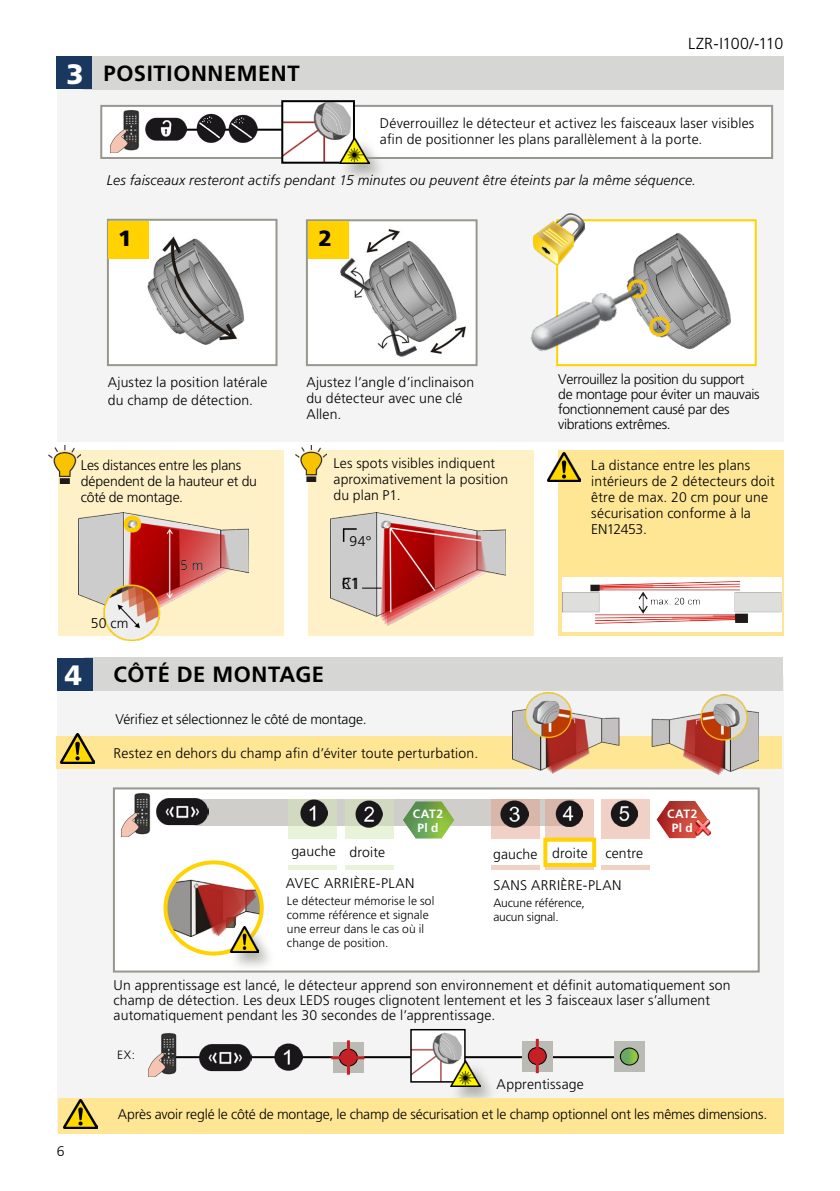
<style>
.page{position:relative;width:840px;height:1191px;background:#fff}
.page>*{position:absolute;margin:0;border:0;box-sizing:border-box;transform-origin:0 0}
.t1{font:900 28px "Frutiger LT Std";color:#fff}
.t2{font:700 22px "Frutiger LT Std";letter-spacing:.025em;color:#000}
.t3{font:900 22px "Frutiger LT Std";color:#000}
.t4{font:300 16px "Frutiger LT Std";letter-spacing:-.03em;color:#000}
.t5{font:300 14px/16px "Frutiger LT Std";letter-spacing:.01em;color:#000}
.t6{font:300 14px "Frutiger LT Std";letter-spacing:-.01em;color:#000}
.t7{font:300 14px/15px "Frutiger LT Std";letter-spacing:-.025em;color:#000}
.t8{font:italic 300 14px "Frutiger LT Std";letter-spacing:.01em;color:#000}
.t9{font:300 14px/16px "Frutiger LT Std";letter-spacing:-.015em;color:#000}
.t10{font:300 12px/14px "Frutiger LT Std";letter-spacing:.005em;color:#000}
.t11{font:700 12px/14px "Frutiger LT Std";letter-spacing:.03em;color:#fff;text-align:center}
</style>
<div class="page">
<div style="left:57px;top:676px;width:726px;height:458px;background:#f3f4f3"></div>
<div style="left:57px;top:70px;width:725px;height:372px;background:#f3f4f3"></div>
<div style="left:100px;top:105px;width:672px;height:54px;background:#fff;border:2px solid #969890"></div>
<div style="left:113px;top:787px;width:646px;height:185px;background:#fff;border:2px solid #969890"></div>
<div style="left:57px;top:737px;width:724px;height:32px;background:#ffe694"></div>
<hr style="left:162px;top:1056px;width:467px;height:2px;background:#000">
<img style="left:413px;top:1032px;width:49px;height:47px">
<div style="left:410px;top:1029px;width:55px;height:53px;border:2px solid #000"></div>
<div style="left:448px;top:1059px;width:49px;height:47px;background:#969890;opacity:.75"></div>
<img style="left:450px;top:1060px;width:30px;height:26px">
<div style="left:558px;top:450px;width:225px;height:186px;background:#ffe694"></div>
<div style="left:58px;top:450px;width:225px;height:186px;background:#fff1c7"></div>
<div style="left:308px;top:450px;width:225px;height:185px;background:#fff1c7"></div>
<img style="left:330px;top:512px;width:175px;height:113px">
<img style="left:562px;top:577px;width:219px;height:53px">
<div style="left:636px;top:785px;width:88px;height:54px;background:#c4c6c1;opacity:.75"></div>
<div style="left:83px;top:56px;width:699px;height:33px;background:#d6d7d4"></div>
<div style="left:57px;top:56px;width:35px;height:33px;background:#1a3760"></div>
<hr style="left:149px;top:129px;width:157px;height:2px;background:#000">
<div style="left:108px;top:220px;width:168px;height:145px;background:#fff"></div>
<img style="left:147px;top:235px;width:97px;height:110px">
<div style="left:107px;top:219px;width:170px;height:147px;border:2px solid #969890"></div>
<div style="left:307px;top:220px;width:169px;height:145px;background:#fff"></div>
<img style="left:340px;top:229px;width:126px;height:128px">
<div style="left:306px;top:219px;width:171px;height:147px;border:2px solid #969890"></div>
<div style="left:557px;top:220px;width:198px;height:145px;background:#fff"></div>
<img style="left:635px;top:232px;width:96px;height:118px">
<div style="left:556px;top:219px;width:200px;height:147px;border:2px solid #ffd200"></div>
<div style="left:108px;top:221px;width:40px;height:38px;background:#ffd200"></div>
<div style="left:308px;top:221px;width:40px;height:38px;background:#ffd200"></div>
<img style="left:111px;top:109px;width:29px;height:44px">
<img style="left:145px;top:118px;width:42px;height:22px">
<img style="left:196px;top:114px;width:29px;height:28px">
<img style="left:228px;top:114px;width:29px;height:29px">
<img style="left:530px;top:262px;width:110px;height:105px">
<div style="left:196px;top:799px;width:377px;height:26px;background:#cfceca"></div>
<svg style="left:288px;top:799px;width:49px;height:71px"></svg>
<svg style="left:345px;top:799px;width:48px;height:71px"></svg>
<svg style="left:491px;top:799px;width:48px;height:71px"></svg>
<svg style="left:545px;top:799px;width:48px;height:71px"></svg>
<div style="left:601px;top:799px;width:48px;height:71px;background:#f1d0c5"></div>
<img style="left:162px;top:798px;width:46px;height:27px">
<img style="left:300px;top:799px;width:27px;height:27px">
<img style="left:355px;top:800px;width:27px;height:27px">
<img style="left:500px;top:800px;width:27px;height:27px">
<img style="left:555px;top:800px;width:27px;height:27px">
<img style="left:610px;top:800px;width:27px;height:27px">
<img style="left:121px;top:793px;width:41px;height:43px">
<div style="left:84px;top:658px;width:698px;height:33px;background:#d6d7d4"></div>
<div style="left:57px;top:658px;width:35px;height:33px;background:#1a3760"></div>
<div style="left:288px;top:839px;width:49px;height:26px;background:#fff"></div>
<div style="left:345px;top:839px;width:48px;height:26px;background:#fff"></div>
<div style="left:491px;top:839px;width:48px;height:26px;background:#fff"></div>
<div style="left:543px;top:837px;width:52px;height:30px;background:#fff;border:4px solid #ffd200"></div>
<div style="left:601px;top:839px;width:48px;height:26px;background:#fff"></div>
<svg style="left:165px;top:862px;width:96px;height:91px"></svg>
<img style="left:165px;top:876px;width:96px;height:61px">
<div style="left:163px;top:860px;width:100px;height:95px;border:4px solid #ffd200;border-radius:50%"></div>
<div style="left:227px;top:925px;width:49px;height:46px;background:#969890;opacity:.75"></div>
<img style="left:230px;top:927px;width:29px;height:25px">
<img style="left:533px;top:213px;width:51px;height:51px">
<div style="left:614px;top:1041px;width:30px;height:30px;background:#bbbbb5"></div>
<svg style="left:620px;top:1048px;width:18px;height:17px"></svg>
<div style="left:619px;top:1047px;width:19px;height:18px;border:1px solid #000;border-radius:50%"></div>
<div style="left:522px;top:1040px;width:31px;height:31px;background:#bbbbb5"></div>
<div style="left:528px;top:1047px;width:18px;height:17px;background:#c62027;border-radius:50%"></div>
<div style="left:527px;top:1047px;width:19px;height:18px;border:1px solid #000;border-radius:50%"></div>
<hr style="left:535px;top:1038px;width:3px;height:35px;background:#c62027">
<img style="left:148px;top:1033px;width:41px;height:43px">
<img style="left:198px;top:1044px;width:53px;height:27px">
<img style="left:275px;top:1043px;width:27px;height:27px">
<div style="left:333px;top:1042px;width:31px;height:30px;background:#bbbbb5"></div>
<svg style="left:339px;top:1049px;width:18px;height:17px"></svg>
<div style="left:339px;top:1048px;width:19px;height:18px;border:1px solid #000;border-radius:50%"></div>
<hr style="left:347px;top:1040px;width:3px;height:34px;background:#c62027">
<hr style="left:331px;top:1056px;width:33px;height:3px;background:#c62027">
<div style="left:382px;top:785px;width:88px;height:54px;background:#c4c6c1;opacity:.75"></div>
<img style="left:694px;top:820px;width:16px;height:15px">
<img style="left:48px;top:445px;width:33px;height:38px">
<img style="left:295px;top:445px;width:32px;height:36px">
<img style="left:547px;top:452px;width:33px;height:29px">
<img style="left:61px;top:734px;width:33px;height:29px">
<img style="left:284px;top:103px;width:68px;height:58px">
<div style="left:281px;top:100px;width:74px;height:64px;border:2px solid #000"></div>
<div style="left:338px;top:136px;width:49px;height:47px;background:#969890;opacity:.75"></div>
<img style="left:339px;top:138px;width:30px;height:26px">
<img style="left:79px;top:512px;width:169px;height:129px">
<div style="left:58px;top:1098px;width:724px;height:36px;background:#ffe694"></div>
<img style="left:64px;top:1099px;width:33px;height:29px">
<svg style="left:343px;top:528px;width:13px;height:14px"></svg>
<img style="left:512px;top:692px;width:246px;height:82px">
<svg style="left:362px;top:587px;width:19px;height:1px"></svg>
<h1 class="t1" style="left:66px;top:57px;width:19px">3</h1>
<h2 class="t2" style="left:103px;top:61px;width:197px">POSITIONNEMENT</h2>
<p class="t4" style="left:687px;top:34px;width:96px">LZR-I100/-110</p>
<p class="t5" style="left:380px;top:116px;width:375px">Déverrouillez le détecteur et activez les faisceaux laser visibles afin de positionner les plans parallèlement à la porte.</p>
<p class="t8" style="left:107px;top:172px;width:590px">Les faisceaux resteront actifs pendant 15 minutes ou peuvent être éteints par la même séquence.</p>
<h2 class="t3" style="left:118px;top:225px;width:15px">1</h2>
<h2 class="t3" style="left:318px;top:225px;width:15px">2</h2>
<p class="t5" style="left:108px;top:373px;width:161px;line-height:18px">Ajustez la position latérale du champ de détection.</p>
<p class="t5" style="left:306px;top:374px;width:169px">Ajustez l’angle d’inclinaison du détecteur avec une clé<br>Allen.</p>
<p class="t7" style="left:558px;top:372px;width:203px">Verrouillez la position du support de montage pour éviter un mauvais fonctionnement causé par des vibrations extrêmes.</p>
<p class="t5" style="left:591px;top:457px;width:185px">La distance entre les plans intérieurs de 2 détecteurs doit être de max. 20 cm pour une sécurisation conforme à la<br>EN12453.</p>
<p class="t9" style="left:81px;top:457px;width:177px">Les distances entre les plans dépendent de la hauteur et du côté de montage.</p>
<p class="t5" style="left:333px;top:456px;width:176px">Les spots visibles indiquent aproximativement la position du plan P1.</p>
<p class="t5" style="left:349px;top:533px;width:23px">94°</p>
<p class="t4" style="left:341px;top:574px;width:12px">C</p>
<p class="t5" style="left:180px;top:557px;width:25px">5 m</p>
<p class="t4" style="left:341px;top:574px;width:19px">R1</p>
<p class="t5" style="left:91px;top:615px;width:39px">50 cm</p>
<h1 class="t1" style="left:65px;top:658px;width:19px">4</h1>
<h2 class="t2" style="left:114px;top:661px;width:212px">CÔTÉ DE MONTAGE</h2>
<p class="t6" style="left:115px;top:711px;width:252px">Vérifiez et sélectionnez le côté de montage.</p>
<p class="t5" style="left:113px;top:745px;width:366px">Restez en dehors du champ afin d’éviter toute perturbation.</p>
<p class="t5" style="left:57px;top:1143px;width:9px">6</p>
<p class="t11" style="left:412px;top:807px;width:32px">CAT2<br>Pl d</p>
<p class="t5" style="left:291px;top:844px;width:95px">gauche droite</p>
<p class="t5" style="left:493px;top:846px;width:96px">gauche droite</p>
<p class="t5" style="left:286px;top:875px;width:130px">AVEC ARRIÈRE-PLAN</p>
<p class="t5" style="left:493px;top:877px;width:129px">SANS ARRIÈRE-PLAN</p>
<p class="t5" style="left:605px;top:845px;width:39px">centre</p>
<p class="t10" style="left:287px;top:893px;width:149px">Le détecteur mémorise le sol comme référence et signale une erreur dans le cas où il change de position.</p>
<p class="t10" style="left:493px;top:896px;width:93px">Aucune référence, aucun signal.</p>
<p class="t11" style="left:667px;top:807px;width:32px">CAT2<br>Pl d</p>
<p class="t5" style="left:113px;top:977px;width:618px;line-height:15.2px">Un apprentissage est lancé, le détecteur apprend son environnement et définit automatiquement son champ de détection. Les deux LEDS rouges clignotent lentement et les 3 faisceaux laser s’allument automatiquement pendant les 30 secondes de l’apprentissage.</p>
<p class="t10" style="left:117px;top:1048px;width:20px">EX:</p>
<p class="t5" style="left:496px;top:1076px;width:89px">Apprentissage</p>
<p class="t6" style="left:118px;top:1106px;width:650px">Après avoir reglé le côté de montage, le champ de sécurisation et le champ optionnel ont les mêmes dimensions.</p>
</div>
